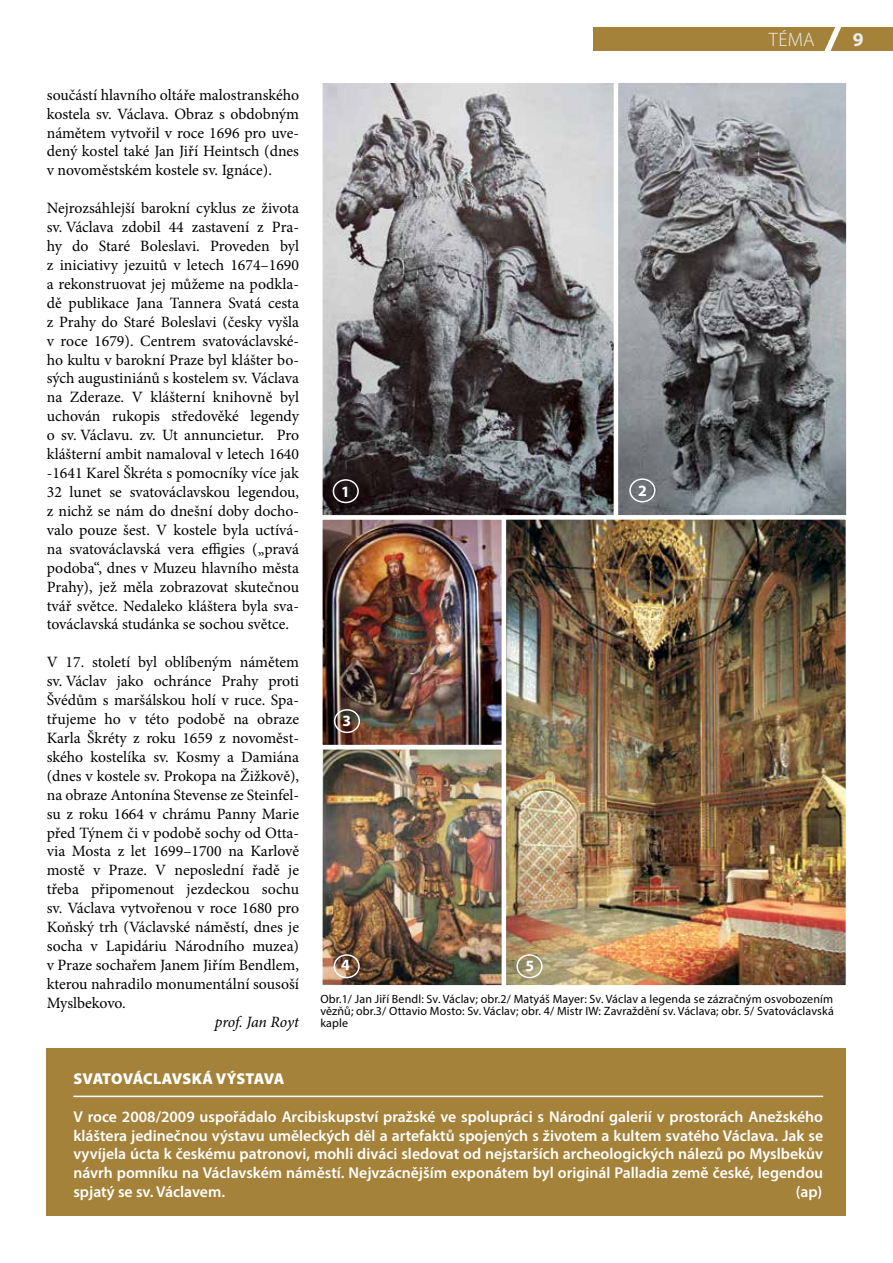
<style>
.page{position:relative;width:893px;height:1263px;background:#fff}
.page>*{position:absolute;margin:0;border:0;box-sizing:border-box;transform-origin:0 0}
.t1{font:300 19.5px "Myriad Pro";color:#ededee}
.t2{font:700 19.5px "Myriad Pro";color:#ededee}
.t3{font:15.75px/18.9px "Minion Pro";color:#000;text-align:justify}
.t4{font:600 15.75px/18.9px "Myriad Pro";color:#fff;text-align:justify}
.t5{font:900 15.75px "Myriad Pro";letter-spacing:-.01em;color:#fff}
.t6{font:italic 15.75px "Minion Pro";letter-spacing:-.01em;color:#000}
.t7{font:700 15.75px "Myriad Pro";color:#fff}
.t8{font:12px/12px "Myriad Pro";letter-spacing:.01em;color:#000;text-align:justify}
</style>
<div class="page">
<img style="left:323px;top:84px;width:291px;height:431px">
<div style="left:318px;top:79px;width:350px;height:441px;border:4px solid #fff"></div>
<img style="left:619px;top:83px;width:227px;height:432px">
<div style="left:614px;top:78px;width:237px;height:442px;border:4px solid #fff"></div>
<div style="left:47px;top:1048px;width:799px;height:168px;background:#a4823a"></div>
<div style="left:593px;top:27px;width:300px;height:24px;background:#a4823a"></div>
<svg style="left:824px;top:27px;width:18px;height:24px"></svg>
<img style="left:323px;top:750px;width:179px;height:234px">
<div style="left:318px;top:745px;width:189px;height:244px;border:4px solid #fff"></div>
<img style="left:323px;top:520px;width:179px;height:224px">
<div style="left:318px;top:515px;width:189px;height:234px;border:4px solid #fff"></div>
<img style="left:507px;top:520px;width:338px;height:464px">
<div style="left:502px;top:515px;width:348px;height:474px;border:4px solid #fff"></div>
<hr style="left:73px;top:1096px;width:750px;height:1px;background:#fff">
<div style="left:333px;top:479px;width:26px;height:24px;border:2px solid #fff;border-radius:50%"></div>
<div style="left:629px;top:478px;width:26px;height:24px;border:2px solid #fff;border-radius:50%"></div>
<div style="left:334px;top:709px;width:26px;height:24px;border:2px solid #fff;border-radius:50%"></div>
<div style="left:334px;top:954px;width:26px;height:24px;border:2px solid #fff;border-radius:50%"></div>
<div style="left:516px;top:954px;width:27px;height:24px;border:2px solid #fff;border-radius:50%"></div>
<p class="t3" style="left:47px;top:85px;width:254px">součástí hlavního oltáře malostranského kostela sv. Václava. Obraz s obdobným námětem vytvořil v roce 1696 pro uve&shy;dený kostel také Jan Jiří Heintsch (dnes v novoměstském kostele sv. Ignáce).</p>
<p class="t3" style="left:47px;top:199px;width:254px">Nejrozsáhlejší barokní cyklus ze života sv. Václava zdobil 44 zastavení z Pra&shy;hy do Staré Boleslavi. Proveden byl z iniciativy jezuitů v letech 1674–1690 a rekonstruovat jej můžeme na podkla&shy;dě publikace Jana Tannera Svatá cesta z Prahy do Staré Boleslavi (česky vyšla v roce 1679). Centrem svatováclavské&shy;ho kultu v barokní Praze byl klášter bo&shy;sých augustiniánů s kostelem sv. Václava na Zderaze. V klášterní knihovně byl uchován rukopis středověké legendy o sv. Václavu. zv. Ut annuncietur. Pro klášterní ambit namaloval v letech 1640 -1641 Karel Škréta s pomocníky více jak 32 lunet se svatováclavskou legendou, z nichž se nám do dnešní doby docho&shy;valo pouze šest. V kostele byla uctívá&shy;na svatováclavská vera effigies („pravá podoba“, dnes v Muzeu hlavního města Prahy), jež měla zobrazovat skutečnou tvář světce. Nedaleko kláštera byla sva&shy;továclavská studánka se sochou světce.</p>
<p class="t3" style="left:47px;top:653px;width:254px">V 17. století byl oblíbeným námětem sv. Václav jako ochránce Prahy proti Švédům s maršálskou holí v ruce. Spa&shy;třujeme ho v této podobě na obraze Karla Škréty z roku 1659 z novoměst&shy;ského kostelíka sv. Kosmy a Damiána (dnes v kostele sv. Prokopa na Žižkově), na obraze Antonína Stevense ze Steinfel&shy;su z roku 1664 v chrámu Panny Marie před Týnem či v podobě sochy od Otta&shy;via Mosta z let 1699–1700 na Karlově mostě v Praze. V neposlední řadě je třeba připomenout jezdeckou sochu sv. Václava vytvořenou v roce 1680 pro Koňský trh (Václavské náměstí, dnes je socha v Lapidáriu Národního muzea) v Praze sochařem Janem Jiřím Bendlem, kterou nahradilo monumentální sousoší Myslbekovo.</p>
<p class="t6" style="left:215px;top:1011px;width:86px">prof. Jan Royt</p>
<p class="t1" style="left:769px;top:28px;width:47px">TÉMA</p>
<p class="t2" style="left:853px;top:27px;width:12px">9</p>
<p class="t7" style="left:341px;top:481px;width:10px">1</p>
<p class="t7" style="left:638px;top:480px;width:10px">2</p>
<p class="t7" style="left:342px;top:711px;width:10px">3</p>
<p class="t7" style="left:341px;top:955px;width:10px">4</p>
<p class="t7" style="left:526px;top:955px;width:10px">5</p>
<p class="t8" style="left:320px;top:993px;width:515px">Obr.1/ Jan Jiří Bendl: Sv. Václav; obr.2/ Matyáš Mayer: Sv. Václav a legenda se zázračným osvobozením vězňů; obr.3/ Ottavio Mosto: Sv. Václav; obr. 4/ Mistr IW: Zavraždění sv. Václava; obr. 5/ Svatováclavská kaple</p>
<p class="t5" style="left:74px;top:1068px;width:212px">SVATOVÁCLAVSKÁ VÝSTAVA</p>
<p class="t4" style="left:73px;top:1106px;width:751px">V roce 2008/2009 uspořádalo Arcibiskupství pražské ve spolupráci s Národní galerií v prostorách Anežského kláštera jedinečnou výstavu uměleckých děl a artefaktů spojených s životem a kultem svatého Václava. Jak se vyvíjela úcta k českému patronovi, mohli diváci sledovat od nejstarších archeologických nálezů po Myslbekův návrh pomníku na Václavském náměstí. Nejvzácnějším exponátem byl originál Palladia země české, legendou spjatý se sv. Václavem.</p>
<p class="t4" style="left:796px;top:1182px;width:28px">(ap)</p>
</div>
